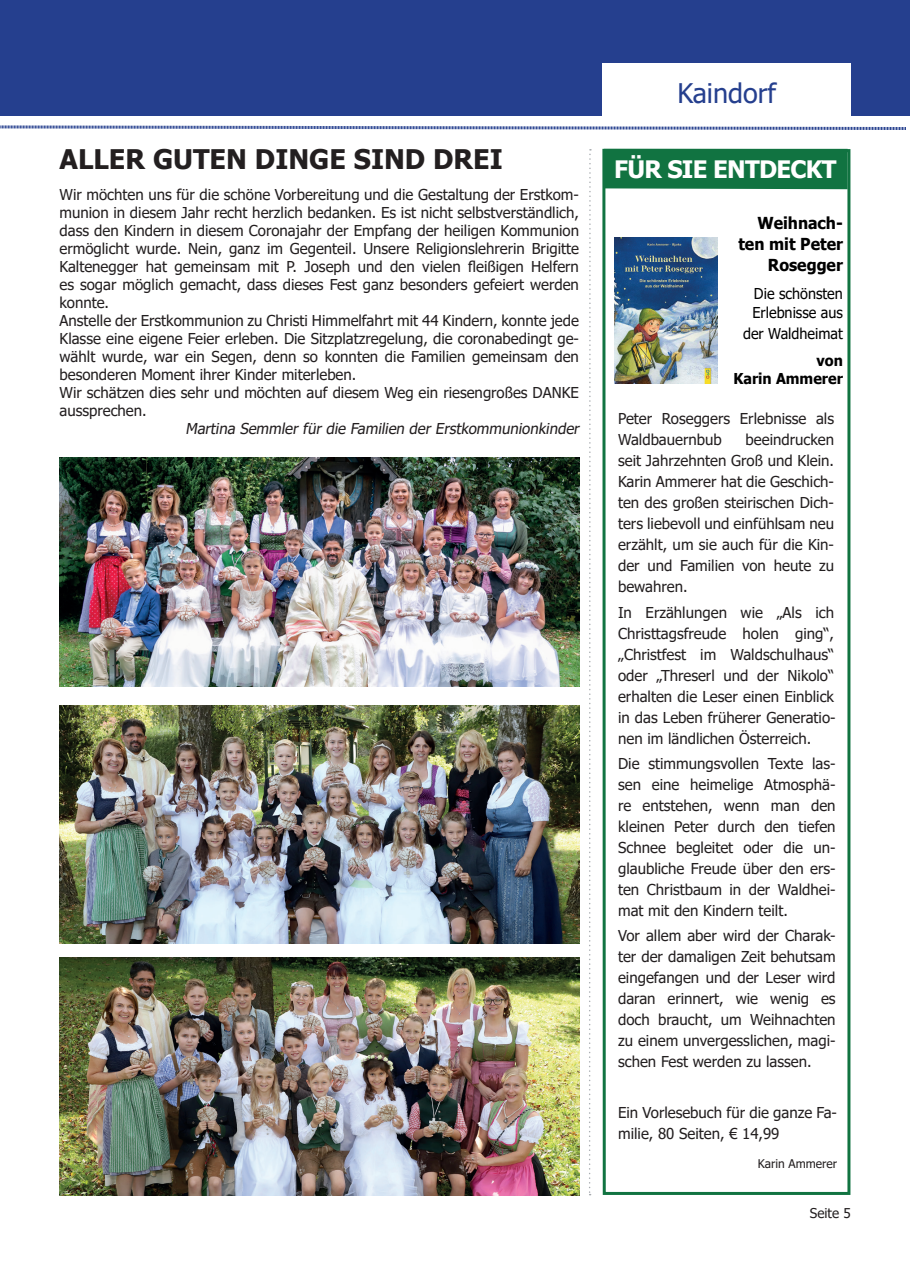
<style>
.page{position:relative;width:910px;height:1280px;background:#fff}
.page>*{position:absolute;margin:0;border:0;box-sizing:border-box;transform-origin:0 0}
.t1{font:700 27px "Tahoma";color:#231f20}
.t2{font:27px "Tahoma";color:#253f8e}
.t3{font:700 24px "Tahoma";letter-spacing:-.03em;color:#fff}
.t4{font:700 16.5px/21px "Tahoma";color:#000;text-align:right;scale:.96 1}
.t5{font:15px/21px "Tahoma";color:#231f20;text-align:justify}
.t6{font:italic 15px "Tahoma";color:#231f20}
.t7{font:15px/19.5px "Tahoma";color:#000;scale:.96 1}
.t8{font:700 15px/18px "Tahoma";color:#000;text-align:right;scale:.96 1}
.t9{font:13.5px "Tahoma";color:#231f20}
.t10{font:12px "Tahoma";color:#231f20}
</style>
<div class="page">
<div style="left:602px;top:149px;width:248px;height:1046px;border:3px solid #117341"></div>
<div style="left:604px;top:149px;width:244px;height:40px;background:#117341"></div>
<img style="left:614px;top:237px;width:104px;height:147px">
<svg style="left:589px;top:149px;width:2px;height:1046px"></svg>
<img style="left:60px;top:457px;width:519px;height:230px">
<img style="left:60px;top:957px;width:519px;height:238px">
<img style="left:60px;top:706px;width:519px;height:238px">
<div style="left:0;top:0;width:910px;height:116px;background:#253f8e"></div>
<div style="left:603px;top:64px;width:248px;height:53px;background:#fff"></div>
<svg style="left:0;top:125px;width:906px;height:5px"></svg>
<h1 class="t1" style="left:60px;top:141px;width:445px">ALLER GUTEN DINGE SIND DREI</h1>
<p class="t5" style="left:60px;top:186px;width:521px;line-height:18px;text-align:left">Wir möchten uns für die schöne Vorbereitung und die Gestaltung der Erstkom&shy;munion in diesem Jahr recht herzlich bedanken. Es ist nicht selbstverständlich, dass den Kindern in diesem Coronajahr der Empfang der heiligen Kommunion ermöglicht wurde. Nein, ganz im Gegenteil. Unsere Religionslehrerin Brigitte Kaltenegger hat gemeinsam mit P. Joseph und den vielen fleißigen Helfern es sogar möglich gemacht, dass dieses Fest ganz besonders gefeiert werden konnte.<br>Anstelle der Erstkommunion zu Christi Himmelfahrt mit 44 Kindern, konnte jede Klasse eine eigene Feier erleben. Die Sitzplatzregelung, die coronabedingt ge&shy;wählt wurde, war ein Segen, denn so konnten die Familien gemeinsam den besonderen Moment ihrer Kinder miterleben.<br>Wir schätzen dies sehr und möchten auf diesem Weg ein riesengroßes DANKE aussprechen.</p>
<p class="t6" style="left:185px;top:419px;width:398px">Martina Semmler für die Familien der Erstkommunionkinder</p>
<h1 class="t2" style="left:677px;top:75px;width:100px">Kaindorf</h1>
<h2 class="t3" style="left:614px;top:152px;width:224px">FÜR SIE ENTDECKT</h2>
<p class="t4" style="left:738px;top:213px;width:110px">Weihnach&shy;ten mit Peter<br>Rosegger</p>
<p class="t7" style="left:753px;top:284px;width:96px">Die schönsten<br>Erlebnisse aus</p>
<p class="t7" style="left:743px;top:325px;width:106px">der Waldheimat</p>
<p class="t8" style="left:733px;top:352px;width:116px">von<br>Karin Ammerer</p>
<p class="t5" style="left:618px;top:409px;width:217px">Peter Roseggers Erlebnisse als<br>Waldbauernbub</p>
<p class="t5" style="left:618px;top:430px;width:218px;text-indent:128px">beeindrucken seit Jahrzehnten Groß und Klein.<br>Karin Ammerer hat die Geschich&shy;ten des großen steirischen Dich&shy;ters liebevoll und einfühlsam neu erzählt, um sie auch für die Kin&shy;der und Familien von heute zu bewahren.</p>
<p class="t5" style="left:618px;top:602px;width:219px">In Erzählungen wie „Als ich Christtagsfreude holen ging“, „Christfest im Waldschulhaus“ oder „Threserl und der Nikolo“ erhalten die Leser einen Einblick in das Leben früherer Generatio&shy;nen im ländlichen Österreich.</p>
<p class="t5" style="left:618px;top:754px;width:219px">Die stimmungsvollen Texte las&shy;sen eine heimelige Atmosphä&shy;re entstehen, wenn man den kleinen Peter durch den tiefen Schnee begleitet oder die un&shy;glaubliche Freude über den ers&shy;ten Christbaum in der Waldhei&shy;mat mit den Kindern teilt.</p>
<p class="t5" style="left:618px;top:926px;width:219px">Vor allem aber wird der Charak&shy;ter der damaligen Zeit behutsam eingefangen und der Leser wird daran erinnert, wie wenig es doch braucht, um Weihnachten zu einem unvergesslichen, magi&shy;schen Fest werden zu lassen.</p>
<p class="t5" style="left:618px;top:1102px;width:220px">Ein Vorlesebuch für die ganze Fa&shy;milie, 80 Seiten, € 14,99</p>
<p class="t10" style="left:758px;top:1155px;width:81px">Karin Ammerer</p>
<p class="t9" style="left:810px;top:1204px;width:42px">Seite 5</p>
</div>
